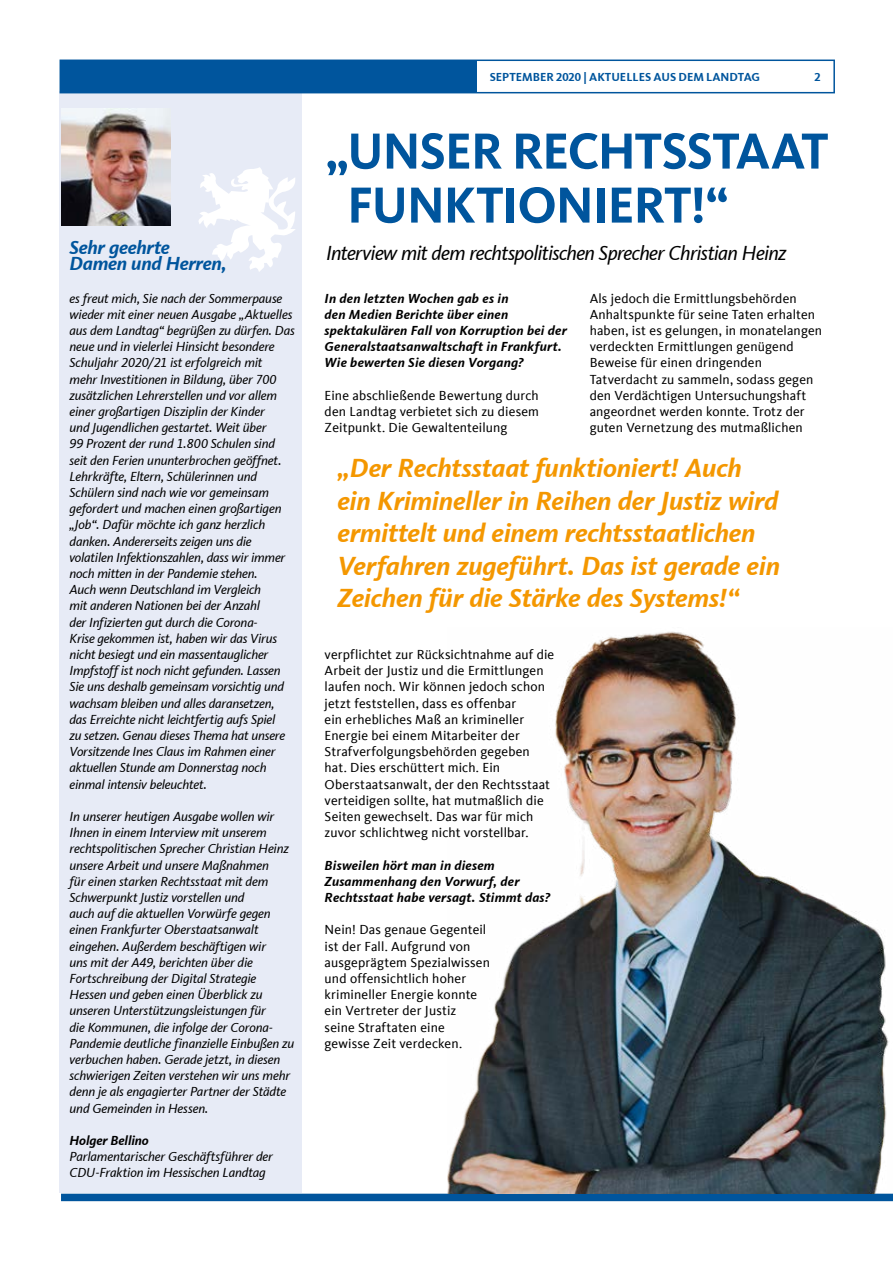
<style>
.page{position:relative;width:893px;height:1263px;background:#fff}
.page>*{position:absolute;margin:0;border:0;box-sizing:border-box;transform-origin:0 0}
.t1{font:700 52.5px/54px "CDU Kievit Tab";letter-spacing:-.02em;color:#00559d}
.t2{font:italic 700 27px/32.4px "CDU Kievit Tab";letter-spacing:-.01em;color:#f49700}
.t3{font:italic 21px "CDU Kievit Tab";letter-spacing:-.035em;color:#000}
.t4{font:italic 700 19.5px/16.2px "CDU Kievit Tab";letter-spacing:-.015em;color:#00559d}
.t5{font:italic 13.5px/16.2px "CDU Kievit Tab";letter-spacing:-.01em;color:#000}
.t6{font:13.5px/16.2px "CDU Kievit Tab";letter-spacing:.01em;color:#000}
.t7{font:italic 700 13.5px/16.2px "CDU Kievit Tab";letter-spacing:.015em;color:#000}
.t8{font:italic 700 13.5px "CDU Kievit Tab";letter-spacing:-.005em;color:#000}
.t9{font:700 12px "CDU Kievit Tab";color:#00559d}
</style>
<div class="page">
<div style="left:60px;top:91px;width:242px;height:1101px;background:#e7ebf6"></div>
<img style="left:61px;top:108px;width:110px;height:117px">
<svg style="left:198px;top:167px;width:97px;height:105px"></svg>
<div style="left:60px;top:60px;width:775px;height:33px;border:2px solid #00559d"></div>
<div style="left:60px;top:60px;width:417px;height:32px;background:#00559d"></div>
<div style="left:61px;top:1194px;width:832px;height:7px;background:#00559d"></div>
<img style="left:447px;top:631px;width:446px;height:563px">
<h3 class="t4" style="left:70px;top:239px;width:159px">Sehr geehrte<br>Damen und Herren,</h3>
<p class="t5" style="left:70px;top:290px;width:227px">es freut mich, Sie nach der Sommerpause wieder mit einer neuen Ausgabe „Aktuelles aus dem Landtag“ begrüßen zu dürfen. Das neue und in vielerlei Hinsicht besondere Schuljahr 2020/21 ist erfolgreich mit<br>mehr Investitionen in Bildung, über 700 zusätzlichen Lehrerstellen und vor allem einer großartigen Disziplin der Kinder<br>und Jugendlichen gestartet. Weit über<br>99 Prozent der rund 1.800 Schulen sind seit den Ferien ununterbrochen geöffnet.<br>Lehrkräfte, Eltern, Schülerinnen und Schülern sind nach wie vor gemeinsam gefordert und machen einen großartigen „Job“. Dafür möchte ich ganz herzlich danken. Andererseits zeigen uns die volatilen Infektionszahlen, dass wir immer noch mitten in der Pandemie stehen.<br>Auch wenn Deutschland im Vergleich<br>mit anderen Nationen bei der Anzahl<br>der Infizierten gut durch die Corona-<br>Krise gekommen ist, haben wir das Virus nicht besiegt und ein massentauglicher Impfstoff ist noch nicht gefunden. Lassen Sie uns deshalb gemeinsam vorsichtig und wachsam bleiben und alles daransetzen, das Erreichte nicht leichtfertig aufs Spiel<br>zu setzen. Genau dieses Thema hat unsere Vorsitzende Ines Claus im Rahmen einer aktuellen Stunde am Donnerstag noch einmal intensiv beleuchtet.</p>
<p class="t5" style="left:70px;top:808px;width:226px">In unserer heutigen Ausgabe wollen wir Ihnen in einem Interview mit unserem rechtspolitischen Sprecher Christian Heinz unsere Arbeit und unsere Maßnahmen<br>für einen starken Rechtsstaat mit dem Schwerpunkt Justiz vorstellen und<br>auch auf die aktuellen Vorwürfe gegen einen Frankfurter Oberstaatsanwalt eingehen. Außerdem beschäftigen wir<br>uns mit der A49, berichten über die Fortschreibung der Digital Strategie Hessen und geben einen Überblick zu unseren Unterstützungsleistungen für<br>die Kommunen, die infolge der Corona-Pandemie deutliche finanzielle Einbußen zu verbuchen haben. Gerade jetzt, in diesen schwierigen Zeiten verstehen wir uns mehr denn je als engagierter Partner der Städte und Gemeinden in Hessen.</p>
<p class="t8" style="left:70px;top:1132px;width:81px">Holger Bellino</p>
<p class="t5" style="left:70px;top:1149px;width:205px">Parlamentarischer Geschäftsführer der<br>CDU-Fraktion im Hessischen Landtag</p>
<p class="t9" style="left:490px;top:70px;width:272px">SEPTEMBER 2020 | AKTUELLES AUS DEM LANDTAG</p>
<p class="t9" style="left:814px;top:70px;width:8px">2</p>
<h1 class="t1" style="left:347px;top:124px;width:483px;text-indent:-21px">„UNSER RECHTSSTAAT<br>FUNKTIONIERT!“</h1>
<h3 class="t3" style="left:326px;top:241px;width:462px">Interview mit dem rechtspolitischen Sprecher Christian Heinz</h3>
<p class="t7" style="left:325px;top:290px;width:244px">In den letzten Wochen gab es in<br>den Medien Berichte über einen spektakulären Fall von Korruption bei der Generalstaatsanwaltschaft in Frankfurt.<br>Wie bewerten Sie diesen Vorgang?</p>
<p class="t6" style="left:325px;top:387px;width:216px;text-align:justify">Eine abschließende Bewertung durch den Landtag verbietet sich zu diesem Zeitpunkt. Die Gewaltenteilung</p>
<p class="t6" style="left:590px;top:290px;width:234px">Als jedoch die Ermittlungsbehörden Anhaltspunkte für seine Taten erhalten haben, ist es gelungen, in monatelangen verdeckten Ermittlungen genügend Beweise für einen dringenden Tatverdacht zu sammeln, sodass gegen den Verdächtigen Untersuchungshaft angeordnet werden konnte. Trotz der guten Vernetzung des mutmaßlichen</p>
<h2 class="t2" style="left:337px;top:452px;width:444px">„Der Rechtsstaat funktioniert! Auch ein Krimineller in Reihen der Justiz wird ermittelt und einem rechtsstaatlichen Verfahren zugeführt. Das ist gerade ein Zeichen für die Stärke des Systems!“</h2>
<p class="t6" style="left:325px;top:646px;width:231px">verpflichtet zur Rücksichtnahme auf die Arbeit der Justiz und die Ermittlungen laufen noch. Wir können jedoch schon jetzt feststellen, dass es offenbar<br>ein erhebliches Maß an krimineller Energie bei einem Mitarbeiter der Strafverfolgungsbehörden gegeben hat. Dies erschüttert mich. Ein Oberstaatsanwalt, der den Rechtsstaat verteidigen sollte, hat mutmaßlich die Seiten gewechselt. Das war für mich zuvor schlichtweg nicht vorstellbar.</p>
<p class="t7" style="left:325px;top:857px;width:227px">Bisweilen hört man in diesem<br>Zusammenhang den Vorwurf, der<br>Rechtsstaat habe versagt. Stimmt das?</p>
<p class="t6" style="left:325px;top:922px;width:167px">Nein! Das genaue Gegenteil ist der Fall. Aufgrund von ausgeprägtem Spezialwissen und offensichtlich hoher krimineller Energie konnte ein Vertreter der Justiz seine Straftaten eine gewisse Zeit verdecken.</p>
</div>
